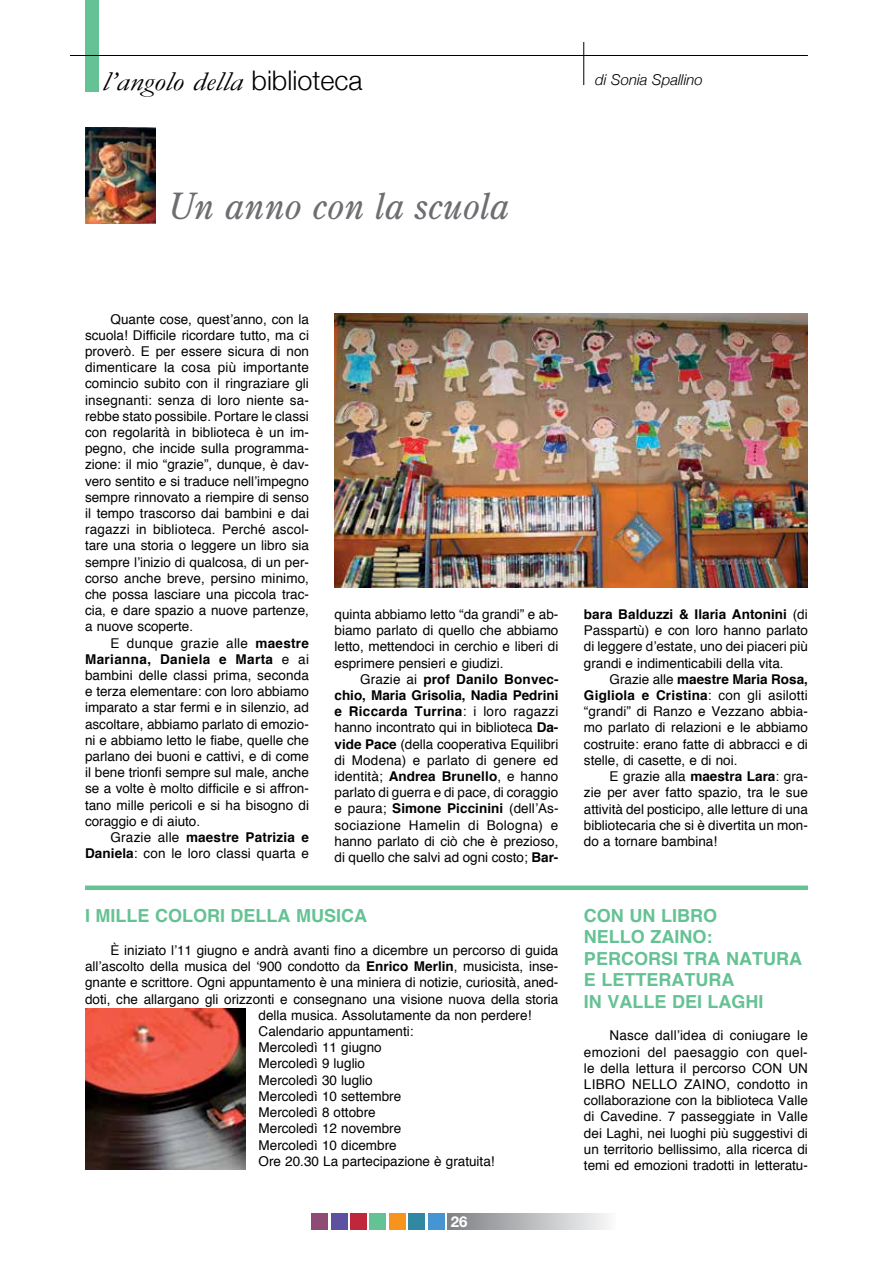
<style>
.page{position:relative;width:893px;height:1263px;background:#fff}
.page>*{position:absolute;margin:0;border:0;box-sizing:border-box;transform-origin:0 0}
.t1{font:italic 36px "Century Old Style Std";color:#6d6e71}
.t2{font:italic 27px "Garamond";color:#000;scale:1.2 1}
.t3{font:700 18px/21.6px "Helvetica";color:#65c294}
.t4{font:italic 300 15px "Helvetica Neue";color:#000}
.t5{font:700 15px "Helvetica Neue";color:#fff}
.t6{font:13.5px/16.2px "Helvetica";color:#000;text-align:justify}
.s1{font-family:"Helvetica Neue";font-weight:300;font-style:normal}
.s2{font-weight:700}
</style>
<div class="page">
<div style="left:448px;top:1213px;width:169px;height:17px;background:linear-gradient(to right,#7e8184,#fafbfc)"></div>
<div style="left:428px;top:1213px;width:16px;height:16px;background:#4495d1"></div>
<div style="left:409px;top:1213px;width:16px;height:16px;background:#3189a1"></div>
<div style="left:389px;top:1213px;width:17px;height:16px;background:#f7941e"></div>
<div style="left:370px;top:1213px;width:16px;height:16px;background:#65c294"></div>
<div style="left:350px;top:1213px;width:17px;height:16px;background:#c0273b"></div>
<div style="left:311px;top:1213px;width:17px;height:16px;background:#8e4c75"></div>
<div style="left:331px;top:1213px;width:16px;height:16px;background:#5e50a1"></div>
<div style="left:85px;top:0;width:14px;height:91px;background:#65c294"></div>
<hr style="left:70px;top:55px;width:738px;height:1px;background:#000">
<hr style="left:583px;top:42px;width:1px;height:43px;background:#000">
<img style="left:85px;top:128px;width:71px;height:96px">
<img style="left:334px;top:313px;width:474px;height:274px">
<img style="left:85px;top:1008px;width:161px;height:161px">
<div style="left:85px;top:885px;width:723px;height:5px;background:#65c294"></div>
<h2 class="t2" style="left:102px;top:66px;width:219px">l’angolo della <span class="s1">biblioteca</span></h2>
<p class="t4" style="left:595px;top:68px;width:109px">di Sonia Spallino</p>
<h1 class="t1" style="left:168px;top:183px;width:343px">Un anno con la scuola</h1>
<p class="t6" style="left:85px;top:311px;width:226px;text-indent:26px">Quante cose, quest’anno, con la scuola! Difficile ricordare tutto, ma ci proverò. E per essere sicura di non dimenticare la cosa più importante comincio subito con il ringraziare gli insegnanti: senza di loro niente sa&shy;rebbe stato possibile. Portare le classi con regolarità in biblioteca è un im&shy;pegno, che incide sulla programma&shy;zione: il mio “grazie”, dunque, è dav&shy;vero sentito e si traduce nell’impegno sempre rinnovato a riempire di senso il tempo trascorso dai bambini e dai ragazzi in biblioteca. Perché ascol&shy;tare una storia o leggere un libro sia sempre l’inizio di qualcosa, di un per&shy;corso anche breve, persino minimo, che possa lasciare una piccola trac&shy;cia, e dare spazio a nuove partenze, a nuove scoperte.</p>
<p class="t6" style="left:85px;top:635px;width:225px;text-indent:26px">E dunque grazie alle <span class="s2">maestre Marianna, Daniela e Marta</span> e ai bambini delle classi prima, seconda e terza elementare: con loro abbiamo imparato a star fermi e in silenzio, ad ascoltare, abbiamo parlato di emozio&shy;ni e abbiamo letto le fiabe, quelle che parlano dei buoni e cattivi, e di come il bene trionfi sempre sul male, anche se a volte è molto difficile e si affron&shy;tano mille pericoli e si ha bisogno di coraggio e di aiuto.</p>
<p class="t6" style="left:85px;top:829px;width:226px;text-align:right">Grazie alle <span class="s2">maestre Patrizia e<br>Daniela</span>: con le loro classi quarta e</p>
<p class="t6" style="left:334px;top:606px;width:225px">quinta abbiamo letto “da grandi” e ab&shy;biamo parlato di quello che abbiamo letto, mettendoci in cerchio e liberi di esprimere pensieri e giudizi.</p>
<p class="t6" style="left:334px;top:671px;width:225px;text-indent:26px">Grazie ai <span class="s2">prof Danilo Bonvec&shy;chio, Maria Grisolia, Nadia Pedrini e Riccarda Turrina</span>: i loro ragazzi hanno incontrato qui in biblioteca <span class="s2">Da&shy;vide Pace</span> (della cooperativa Equilibri di Modena) e parlato di genere ed identità; <span class="s2">Andrea Brunello</span>, e hanno parlato di guerra e di pace, di coraggio e paura; <span class="s2">Simone Piccinini</span> (dell’As&shy;sociazione Hamelin di Bologna) e hanno parlato di ciò che è prezioso, di quello che salvi ad ogni costo; <span class="s2">Bar-</span></p>
<h3 class="t3" style="left:85px;top:905px;width:283px">I MILLE COLORI DELLA MUSICA</h3>
<p class="t6" style="left:111px;top:943px;width:449px">È iniziato l’11 giugno e andrà avanti fino a dicembre un percorso di guida</p>
<p class="t6" style="left:85px;top:959px;width:475px">all’ascolto della musica del ‘900 condotto da <span class="s2">Enrico Merlin</span>, musicista, inse-</p>
<p class="t6" style="left:85px;top:975px;width:475px">gnante e scrittore. Ogni appuntamento è una miniera di notizie, curiosità, aned-</p>
<p class="t6" style="left:85px;top:991px;width:475px">doti, che allargano gli orizzonti e consegnano una visione nuova della storia</p>
<p class="t6" style="left:259px;top:1007px;width:274px">della musica. Assolutamente da non perdere!</p>
<p class="t6" style="left:259px;top:1024px;width:156px">Calendario appuntamenti:</p>
<p class="t6" style="left:259px;top:1040px;width:125px">Mercoledì 11 giugno</p>
<p class="t6" style="left:259px;top:1056px;width:108px">Mercoledì 9 luglio</p>
<p class="t6" style="left:259px;top:1072px;width:116px">Mercoledì 30 luglio</p>
<p class="t6" style="left:259px;top:1088px;width:144px">Mercoledì 10 settembre</p>
<p class="t6" style="left:259px;top:1105px;width:119px">Mercoledì 8 ottobre</p>
<p class="t6" style="left:259px;top:1121px;width:144px">Mercoledì 12 novembre</p>
<p class="t6" style="left:259px;top:1137px;width:140px">Mercoledì 10 dicembre</p>
<p class="t6" style="left:259px;top:1153px;width:238px">Ore 20.30 La partecipazione è gratuita!</p>
<p class="t5" style="left:451px;top:1213px;width:18px">26</p>
<p class="t6" style="left:584px;top:607px;width:225px"><span class="s2">bara Balduzzi &amp; Ilaria Antonini</span> (di Passpartù) e con loro hanno parlato di leggere d’estate, uno dei piaceri più grandi e indimenticabili della vita.</p>
<p class="t6" style="left:584px;top:671px;width:225px;text-indent:26px">Grazie alle <span class="s2">maestre Maria Rosa, Gigliola e Cristina</span>: con gli asilotti “grandi” di Ranzo e Vezzano abbia&shy;mo parlato di relazioni e le abbiamo costruite: erano fatte di abbracci e di stelle, di casette, e di noi.</p>
<p class="t6" style="left:584px;top:769px;width:225px;text-indent:26px">E grazie alla <span class="s2">maestra Lara</span>: gra&shy;zie per aver fatto spazio, tra le sue attività del posticipo, alle letture di una bibliotecaria che si è divertita un mon&shy;do a tornare bambina!</p>
<h3 class="t3" style="left:584px;top:905px;width:219px">CON UN LIBRO<br>NELLO ZAINO:<br>PERCORSI TRA NATURA<br>E LETTERATURA<br>IN VALLE DEI LAGHI</h3>
<p class="t6" style="left:584px;top:1028px;width:226px;text-indent:26px">Nasce dall’idea di coniugare le emozioni del paesaggio con quel&shy;le della lettura il percorso CON UN LIBRO NELLO ZAINO, condotto in collaborazione con la biblioteca Valle di Cavedine. 7 passeggiate in Valle dei Laghi, nei luoghi più suggestivi di un territorio bellissimo, alla ricerca di temi ed emozioni tradotti in letteratu-</p>
</div>
